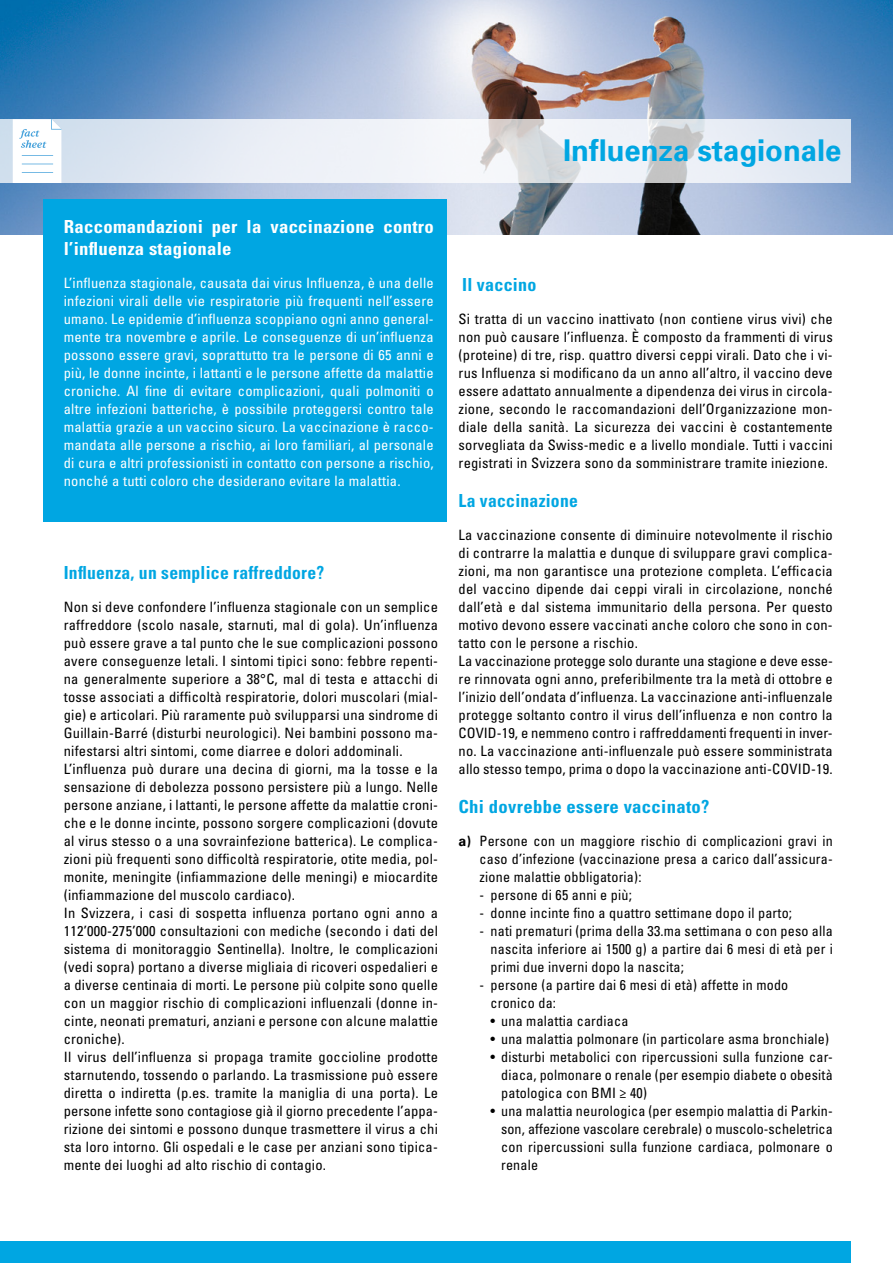
<style>
.page{position:relative;width:893px;height:1263px;background:#fff}
.page>*{position:absolute;margin:0;border:0;box-sizing:border-box;transform-origin:0 0}
.t1{font:700 30px "Univers";color:#00a6e2}
.t2{font:700 condensed 18px/21.8px "Univers";letter-spacing:.015em;color:#fff;scale:1.04 1}
.t3{font:700 condensed 18px "Univers";letter-spacing:.015em;color:#00a6e2}
.t4{font:700 condensed 18px "Univers";letter-spacing:.015em;color:#00a6e2;scale:1.04 1}
.t5{font:condensed 14.25px/18px "Univers";letter-spacing:.015em;color:#000;text-align:justify}
.t6{font:condensed 14.25px/18px "Univers";letter-spacing:.015em;color:#fff;text-align:justify}
.s1{font-weight:700;font-stretch:normal}
.s2{font-family:"Helvetica Neue LT Std";font-weight:500}
</style>
<div class="page">
<img style="left:0;top:0;width:893px;height:234px">
<svg style="left:0;top:119px;width:850px;height:64px"></svg>
<svg style="left:13px;top:119px;width:48px;height:64px"></svg>
<div style="left:43px;top:200px;width:403px;height:322px;background:#00a6e2"></div>
<div style="left:0;top:1242px;width:850px;height:21px;background:#00a6e2"></div>
<h1 class="t1" style="left:563px;top:131px;width:280px">Influenza stagionale</h1>
<p class="t2" style="left:64px;top:216px;width:357px">Raccomandazioni per la vaccinazione contro l’influenza stagionale</p>
<p class="t6" style="left:64px;top:274px;width:371px">L’influenza stagionale, causata dai virus Influenza, è una delle infezioni virali delle vie respiratorie più frequenti nell’essere umano. Le epidemie d’influenza scoppiano ogni anno general&shy;mente tra novembre e aprile. Le conseguenze di un’influenza possono essere gravi, soprattutto tra le persone di 65 anni e più, le donne incinte, i lattanti e le persone affette da malattie croniche. Al fine di evitare complicazioni, quali polmoniti o altre infezioni batteriche, è possibile proteggersi contro tale malattia grazie a un vaccino sicuro. La vaccinazione è racco&shy;mandata alle persone a rischio, ai loro familiari, al personale di cura e altri professionisti in contatto con persone a rischio, nonché a tutti coloro che desiderano evitare la malattia.</p>
<p class="t3" style="left:64px;top:562px;width:262px">Influenza, un semplice raffreddore?</p>
<p class="t5" style="left:64px;top:598px;width:376px;text-align:left">Non si deve confondere l’influenza stagionale con un semplice raffreddore (scolo nasale, starnuti, mal di gola). Un’influenza può essere grave a tal punto che le sue complicazioni possono avere conseguenze letali. I sintomi tipici sono: febbre repenti&shy;na generalmente superiore a 38°C, mal di testa e attacchi di tosse associati a difficoltà respiratorie, dolori muscolari (mial&shy;gie) e articolari. Più raramente può svilupparsi una sindrome di Guillain-Barré (disturbi neurologici). Nei bambini possono ma&shy;nifestarsi altri sintomi, come diarree e dolori addominali.<br>L’influenza può durare una decina di giorni, ma la tosse e la sensazione di debolezza possono persistere più a lungo. Nelle persone anziane, i lattanti, le persone affette da malattie croni&shy;che e le donne incinte, possono sorgere complicazioni (dovute al virus stesso o a una sovrainfezione batterica). Le complica&shy;zioni più frequenti sono difficoltà respiratorie, otite media, pol&shy;monite, meningite (infiammazione delle meningi) e miocardite (infiammazione del muscolo cardiaco).<br>In Svizzera, i casi di sospetta influenza portano ogni anno a 112’000-275’000 consultazioni con mediche (secondo i dati del sistema di monitoraggio Sentinella). Inoltre, le complicazioni (vedi sopra) portano a diverse migliaia di ricoveri ospedalieri e a diverse centinaia di morti. Le persone più colpite sono quelle con un maggior rischio di complicazioni influenzali (donne in&shy;cinte, neonati prematuri, anziani e persone con alcune malattie croniche).<br>Il virus dell’influenza si propaga tramite goccioline prodotte starnutendo, tossendo o parlando. La trasmissione può essere diretta o indiretta (p.es. tramite la maniglia di una porta). Le persone infette sono contagiose già il giorno precedente l’appa&shy;rizione dei sintomi e possono dunque trasmettere il virus a chi sta loro intorno. Gli ospedali e le case per anziani sono tipica&shy;mente dei luoghi ad alto rischio di contagio.</p>
<p class="t3" style="left:462px;top:274px;width:76px">Il vaccino</p>
<p class="t5" style="left:459px;top:310px;width:376px">Si tratta di un vaccino inattivato (non contiene virus vivi) che non può causare l’influenza. È composto da frammenti di virus (proteine) di tre, risp. quattro diversi ceppi virali. Dato che i vi&shy;rus Influenza si modificano da un anno all’altro, il vaccino deve essere adattato annualmente a dipendenza dei virus in circola&shy;zione, secondo le raccomandazioni dell’Organizzazione mon&shy;diale della sanità. La sicurezza dei vaccini è costantemente sorvegliata da Swiss-medic e a livello mondiale. Tutti i vaccini registrati in Svizzera sono da somministrare tramite iniezione.</p>
<p class="t3" style="left:459px;top:490px;width:121px">La vaccinazione</p>
<p class="t5" style="left:459px;top:526px;width:376px;text-align:left">La vaccinazione consente di diminuire notevolmente il rischio di contrarre la malattia e dunque di sviluppare gravi complica&shy;zioni, ma non garantisce una protezione completa. L’efficacia del vaccino dipende dai ceppi virali in circolazione, nonché dall’età e dal sistema immunitario della persona. Per questo motivo devono essere vaccinati anche coloro che sono in con&shy;tatto con le persone a rischio.<br>La vaccinazione protegge solo durante una stagione e deve esse&shy;re rinnovata ogni anno, preferibilmente tra la metà di ottobre e l’inizio dell’ondata d’influenza. La vaccinazione anti-influenzale protegge soltanto contro il virus dell’influenza e non contro la COVID-19, e nemmeno contro i raffreddamenti frequenti in inver&shy;no. La vaccinazione anti-influenzale può essere somministrata allo stesso tempo, prima o dopo la vaccinazione anti-COVID-19.</p>
<p class="t4" style="left:459px;top:796px;width:243px">Chi dovrebbe essere vaccinato?</p>
<p class="t5" style="left:480px;top:832px;width:355px;text-indent:-21px"><span class="s1">a)</span> Persone con un maggiore rischio di complicazioni gravi in caso d’infezione (vaccinazione presa a carico dall’assicura&shy;zione malattie obbligatoria):</p>
<p class="t5" style="left:480px;top:886px;width:154px">- persone di 65 anni e più;</p>
<p class="t5" style="left:480px;top:904px;width:314px">- donne incinte fino a quattro settimane dopo il parto;</p>
<p class="t5" style="left:490px;top:922px;width:344px;text-indent:-11px">- nati prematuri (prima della 33.ma settimana o con peso alla nascita inferiore ai 1500 g) a partire dai 6 mesi di età per i primi due inverni dopo la nascita;</p>
<p class="t5" style="left:490px;top:976px;width:299px;text-indent:-11px">- persone (a partire dai 6 mesi di età) affette in modo cronico da:</p>
<p class="t5" style="left:490px;top:1012px;width:139px">• una malattia cardiaca</p>
<p class="t5" style="left:490px;top:1030px;width:340px">• una malattia polmonare (in particolare asma bronchiale)</p>
<p class="t5" style="left:501px;top:1048px;width:333px;text-indent:-11px">• disturbi metabolici con ripercussioni sulla funzione car&shy;diaca, polmonare o renale (per esempio diabete o obesità patologica con BMI <span class="s2">≥</span> 40)</p>
<p class="t5" style="left:501px;top:1102px;width:333px;text-indent:-11px">• una malattia neurologica (per esempio malattia di Parkin&shy;son, affezione vascolare cerebrale) o muscolo-scheletrica con ripercussioni sulla funzione cardiaca, polmonare o renale</p>
</div>
